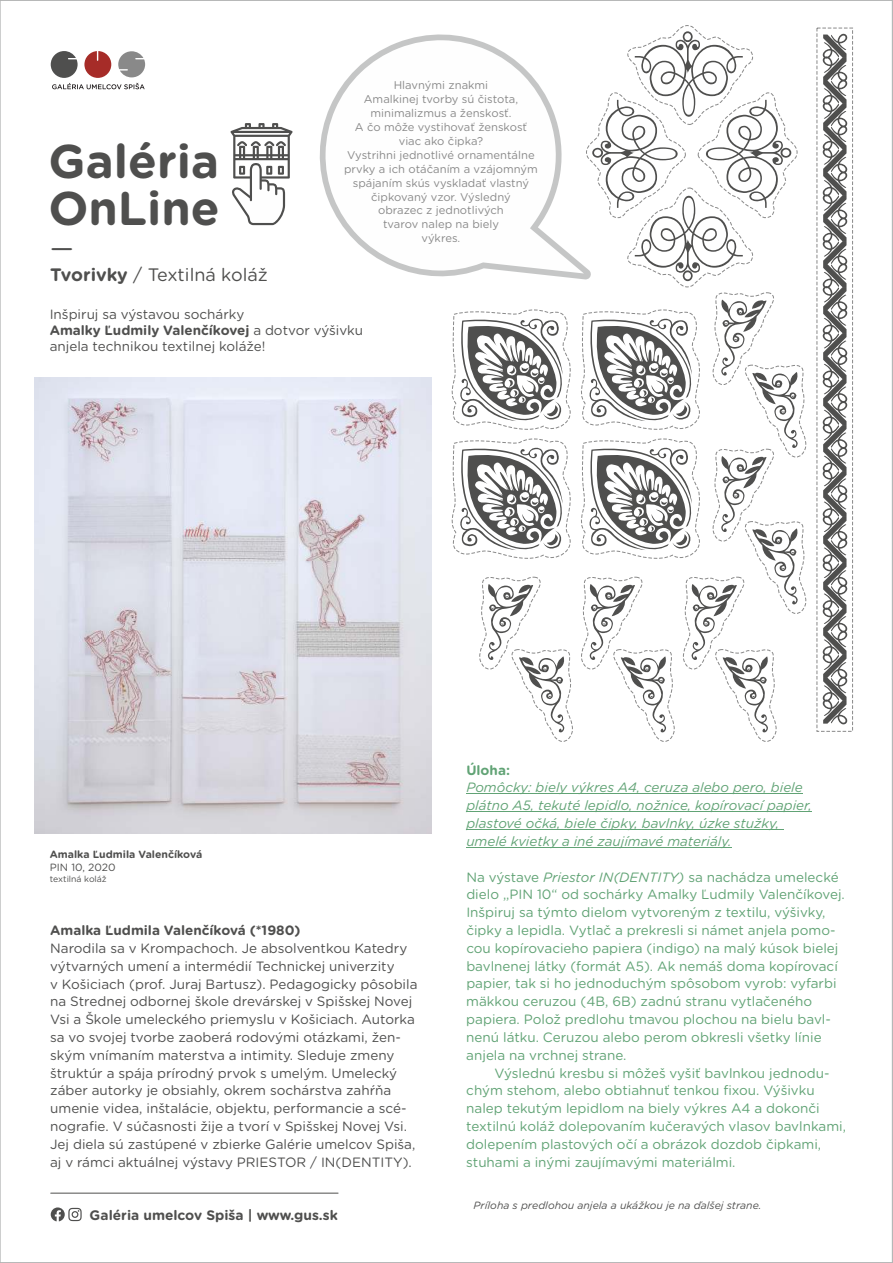
<style>
.page{position:relative;width:893px;height:1263px;background:#fff}
.page>*{position:absolute;margin:0;border:0;box-sizing:border-box;transform-origin:0 0}
.t1{font:700 47.25px/47px "Gotham Rounded";color:#4f4f4e}
.t2{font:26.25px "Gotham Rounded";color:#4f4f4e}
.t3{font:18px "Gotham Rounded";color:#4f4f4e}
.t4{font:700 13.8px "Gotham Rounded";color:#4f4f4e}
.t5{font:13.5px/17.9px "Gotham Rounded";color:#61a375}
.t6{font:13.5px/17.9px "Gotham Rounded";color:#4f4f4e}
.t7{font:italic 13.5px/17.9px "Gotham Rounded";color:#61a375}
.t8{font:700 13.5px "Gotham Rounded";color:#4f4f4e}
.t9{font:700 13.5px "Gotham Rounded";color:#61a375}
.t10{font:11.25px/14px "Gotham Rounded";color:#898989;text-align:center}
.t11{font:italic 10.5px "Gotham Rounded";color:#4f4f4e}
.t12{font:700 10.5px "Gotham Rounded";color:#4f4f4e}
.t13{font:10.5px "Gotham Rounded";color:#4f4f4e}
.t14{font:8.7px "Gotham Rounded";color:#4f4f4e}
.s1{font-weight:700}
.s2{font-style:italic}
</style>
<div class="page">
<svg style="left:51px;top:51px;width:94px;height:38px"></svg>
<svg style="left:230px;top:123px;width:63px;height:102px"></svg>
<svg style="left:51px;top:1207px;width:31px;height:14px"></svg>
<hr style="left:51px;top:1193px;width:287px;height:1px;background:#4f4f4e">
<hr style="left:466px;top:794px;width:70px;height:1px;background:#61a375">
<hr style="left:536px;top:794px;width:267px;height:1px;background:#61a375">
<hr style="left:466px;top:811px;width:346px;height:1px;background:#61a375">
<hr style="left:466px;top:829px;width:317px;height:1px;background:#61a375">
<hr style="left:466px;top:847px;width:265px;height:1px;background:#61a375">
<svg style="left:319px;top:34px;width:131px;height:243px"></svg>
<img style="left:34px;top:377px;width:398px;height:457px">
<svg style="left:822px;top:33px;width:26px;height:692px"></svg>
<div style="left:817px;top:28px;width:36px;height:703px;border:1px dashed #898989"></div>
<svg style="left:450px;top:25px;width:357px;height:717px"></svg>
<h1 class="t1" style="left:48px;top:141px;width:173px">Galéria<br>OnLine</h1>
<h2 class="t2" style="left:50px;top:236px;width:25px">—</h2>
<h3 class="t3" style="left:50px;top:266px;width:219px"><span class="s1">Tvorivky</span> / Textilná koláž</h3>
<p class="t10" style="left:344px;top:79px;width:195px">Hlavnými znakmi<br>Amalkinej tvorby sú čistota, minimalizmus a ženskosť.<br>A čo môže vystihovať ženskosť viac ako čipka?<br>Vystrihni jednotlivé ornamentálne prvky a ich otáčaním a vzájomným spájaním skús vyskladať vlastný čipkovaný vzor. Výsledný<br>obrazec z jednotlivých<br>tvarov nalep na biely<br>výkres.</p>
<p class="t6" style="left:50px;top:306px;width:315px;line-height:16.2px">Inšpiruj sa výstavou sochárky<br><span class="s1">Amalky Ľudmily Valenčíkovej</span> a dotvor výšivku anjela technikou textilnej koláže!</p>
<p class="t12" style="left:50px;top:850px;width:154px">Amalka Ľudmila Valenčíková</p>
<p class="t13" style="left:50px;top:863px;width:67px">PIN 10, 2020</p>
<p class="t14" style="left:50px;top:875px;width:58px">textilná koláž</p>
<p class="t8" style="left:50px;top:924px;width:252px">Amalka Ľudmila Valenčíková (*1980)</p>
<p class="t6" style="left:50px;top:940px;width:369px">Narodila sa v Krompachoch. Je absolventkou Katedry výtvarných umení a intermédií Technickej univerzity<br>v Košiciach (prof. Juraj Bartusz). Pedagogicky pôsobila na Strednej odbornej škole drevárskej v Spišskej Novej Vsi a Škole umeleckého priemyslu v Košiciach. Autorka sa vo svojej tvorbe zaoberá rodovými otázkami, žen&shy;ským vnímaním materstva a intimity. Sleduje zmeny štruktúr a spája prírodný prvok s umelým. Umelecký záber autorky je obsiahly, okrem sochárstva zahŕňa umenie videa, inštalácie, objektu, performancie a scé&shy;nografie. V súčasnosti žije a tvorí v Spišskej Novej Vsi.<br>Jej diela sú zastúpené v zbierke Galérie umelcov Spiša, aj v rámci aktuálnej výstavy PRIESTOR / IN(DENTITY).</p>
<p class="t4" style="left:90px;top:1209px;width:250px">Galéria umelcov Spiša | www.gus.sk</p>
<p class="t9" style="left:466px;top:764px;width:45px">Úloha:</p>
<p class="t7" style="left:466px;top:779px;width:347px">Pomôcky: biely výkres A4, ceruza alebo pero, biele plátno A5, tekuté lepidlo, nožnice, kopírovací papier, plastové očká, biele čipky, bavlnky, úzke stužky, umelé kvietky a iné zaujímavé materiály.</p>
<p class="t5" style="left:466px;top:868px;width:380px">Na výstave <span class="s2">Priestor IN(DENTITY)</span> sa nachádza umelecké dielo ,,PIN 10“ od sochárky Amalky Ľudmily Valenčíkovej.<br>Inšpiruj sa týmto dielom vytvoreným z textilu, výšivky, čipky a lepidla. Vytlač a prekresli si námet anjela pomo&shy;cou kopírovacieho papiera (indigo) na malý kúsok bielej bavlnenej látky (formát A5). Ak nemáš doma kopírovací papier, tak si ho jednoduchým spôsobom vyrob: vyfarbi mäkkou ceruzou (4B, 6B) zadnú stranu vytlačeného papiera. Polož predlohu tmavou plochou na bielu bavl&shy;nenú látku. Ceruzou alebo perom obkresli všetky línie anjela na vrchnej strane.</p>
<p class="t5" style="left:466px;top:1064px;width:381px;text-indent:28px">Výslednú kresbu si môžeš vyšiť bavlnkou jednodu&shy;chým stehom, alebo obtiahnuť tenkou fixou. Výšivku nalep tekutým lepidlom na biely výkres A4 a dokonči textilnú koláž dolepovaním kučeravých vlasov bavlnkami, dolepením plastových očí a obrázok dozdob čipkami, stuhami a inými zaujímavými materiálmi.</p>
<p class="t11" style="left:474px;top:1200px;width:289px">Príloha s predlohou anjela a ukážkou je na ďalšej strane.</p>
</div>
